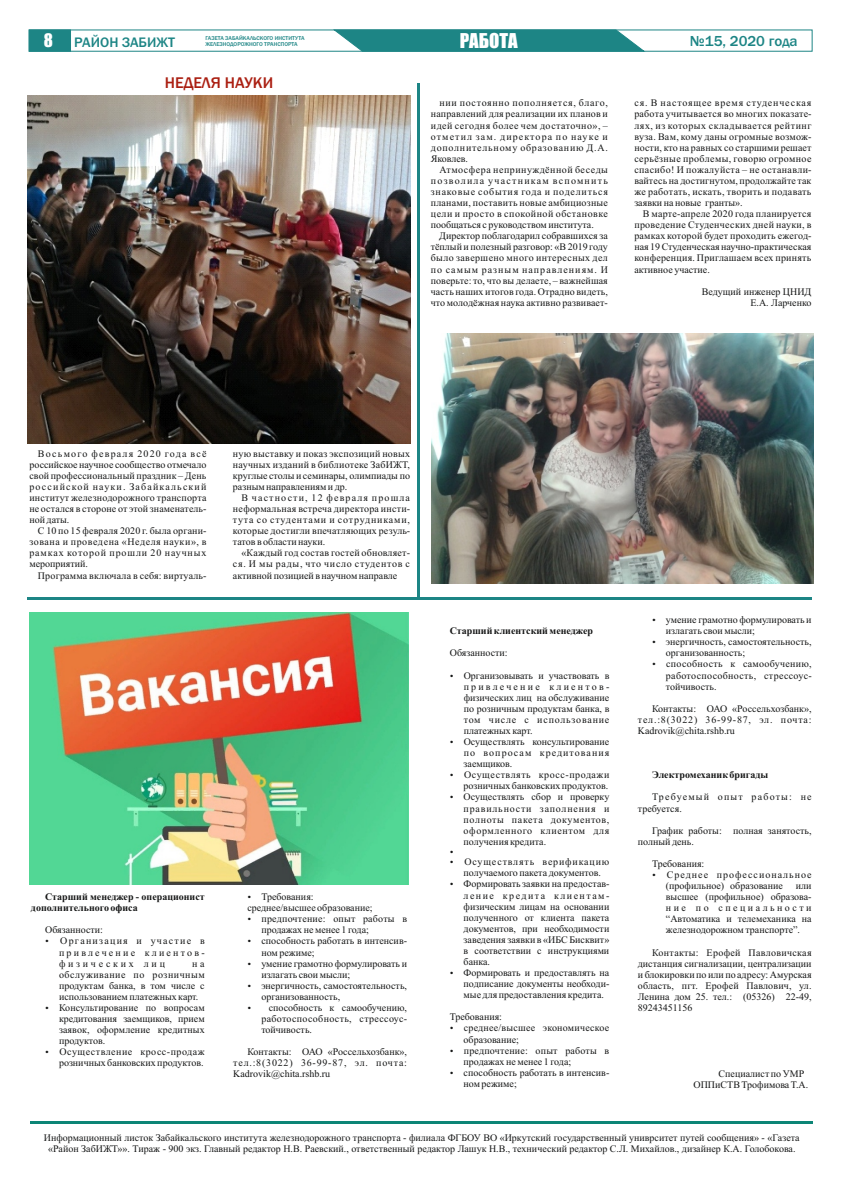
<style>
.page{position:relative;width:842px;height:1191px;background:#fff}
.page>*{position:absolute;margin:0;border:0;box-sizing:border-box;transform-origin:0 0}
.t1{font:18.9px "Impact";color:#fff}
.t2{font:17.2px "Impact";color:#fff}
.t3{font:500 16px "Franklin Gothic";color:#aa1e11}
.t4{font:500 15px "Franklin Gothic";color:#1d8585}
.t5{font:500 14.2px "Franklin Gothic";color:#1d8585}
.t6{font:10px/11.1px "Times New Roman";color:#151616;text-align:justify}
.t7{font:700 10px/11.1px "Times New Roman";color:#151616}
.t8{font:10px/11.1px "Times New Roman";letter-spacing:.2em;color:#151616}
.t9{font:10px "Times New Roman";letter-spacing:.02em;color:#151616}
.t10{font:10px/11.1px "Times New Roman";letter-spacing:.12em;color:#151616}
.t11{font:10px "Times New Roman";letter-spacing:.03em;color:#151616}
.t12{font:500 5.8px "Franklin Gothic";color:#1d8585}
</style>
<div class="page">
<svg style="left:332px;top:29px;width:314px;height:23px;background:#339191"></svg>
<svg style="left:28px;top:29px;width:43px;height:23px"></svg>
<img style="left:29px;top:613px;width:380px;height:271px">
<hr style="left:30px;top:1121px;width:782px;height:2px;background:#0c8576">
<hr style="left:28px;top:597px;width:784px;height:3px;background:#1d8585">
<hr style="left:417px;top:84px;width:3px;height:513px;background:#1d8585">
<img style="left:431px;top:333px;width:382px;height:251px">
<img style="left:28px;top:96px;width:382px;height:347px">
<h2 class="t2" style="left:44px;top:33px;width:11px">8</h2>
<p class="t12" style="left:205px;top:42px;width:94px">ЖЕЛЕЗНОДОРОЖНОГО ТРАНСПОРТА</p>
<h1 class="t1" style="left:460px;top:33px;width:60px">РАБОТА</h1>
<h3 class="t4" style="left:690px;top:35px;width:109px">№15, 2020 года</h3>
<h3 class="t5" style="left:74px;top:37px;width:102px">РАЙОН ЗАБИЖТ</h3>
<p class="t12" style="left:205px;top:35px;width:101px">ГАЗЕТА ЗАБАЙКАЛЬСКОГО ИНСТИТУТА</p>
<h3 class="t3" style="left:165px;top:77px;width:110px">НЕДЕЛЯ НАУКИ</h3>
<p class="t6" style="left:431px;top:98px;width:179px;text-indent:9px">нии постоянно пополняется, благо, направлений для реализации их планов и идей сегодня более чем достаточно», – отметил зам. директора по науке и дополнительному образованию Д.А.<br>Яковлев.</p>
<p class="t6" style="left:431px;top:165px;width:179px;text-indent:9px">Атмосфера непринуждённой беседы позволила участникам вспомнить знаковые события года и поделиться планами, поставить новые амбициозные цели и просто в спокойной обстановке пообщаться с руководством института.</p>
<p class="t6" style="left:431px;top:231px;width:179px;text-indent:9px">Директор поблагодарил собравшихся за тёплый и полезный разговор: «В 2019 году было завершено много интересных дел по самым разным направлениям. И поверьте: то, что вы делаете, – важнейшая часть наших итогов года. Отрадно видеть, что молодёжная наука активно развивает-</p>
<p class="t6" style="left:634px;top:98px;width:179px">ся. В настоящее время студенческая работа учитывается во многих показате&shy;лях, из которых складывается рейтинг вуза. Вам, кому даны огромные возмож&shy;ности, кто на равных со старшими решает серьёзные проблемы, говорю огромное спасибо! И пожалуйста – не останавли&shy;вайтесь на достигнутом, продолжайте так же работать, искать, творить и подавать заявки на новые гранты».</p>
<p class="t6" style="left:634px;top:209px;width:179px;text-indent:9px">В марте-апреле 2020 года планируется проведение Студенческих дней науки, в рамках которой будет проходить ежегод&shy;ная 19 Студенческая научно-практическая конференция. Приглашаем всех принять активное участие.</p>
<p class="t6" style="left:702px;top:287px;width:111px;text-align:right">Ведущий инженер ЦНИД<br>Е.А. Ларченко</p>
<p class="t6" style="left:29px;top:449px;width:179px;text-indent:9px">Восьмого февраля 2020 года всё российское научное сообщество отмечало свой профессиональный праздник – День российской науки. Забайкальский институт железнодорожного транспорта не остался в стороне от этой знаменатель&shy;ной даты.</p>
<p class="t6" style="left:29px;top:526px;width:179px;text-indent:9px">С 10 по 15 февраля 2020 г. была органи&shy;зована и проведена «Неделя науки», в рамках которой прошли 20 научных мероприятий.</p>
<p class="t9" style="left:38px;top:571px;width:170px">Программа включала в себя: виртуаль-</p>
<p class="t6" style="left:233px;top:449px;width:179px">ную выставку и показ экспозиций новых научных изданий в библиотеке ЗабИЖТ, круглые столы и семинары, олимпиады по разным направлениям и др.</p>
<p class="t6" style="left:233px;top:493px;width:179px;text-indent:9px">В частности, 12 февраля прошла неформальная встреча директора инсти&shy;тута со студентами и сотрудниками, которые достигли впечатляющих резуль&shy;татов в области науки.</p>
<p class="t6" style="left:233px;top:548px;width:179px;text-indent:9px">«Каждый год состав гостей обновляет&shy;ся. И мы рады, что число студентов с активной позицией в научном направле</p>
<p class="t7" style="left:31px;top:892px;width:175px;text-indent:14px">Старший менеджер - операционист дополнительного офиса</p>
<p class="t8" style="left:59px;top:925px;width:147px;text-indent:-14px">Обязанности:<br>Организация и участие в привлечение клиентов&shy;физических лиц</p>
<p class="t6" style="left:59px;top:958px;width:147px;text-align:left;text-indent:133px">н а обслуживание по розничным продуктам банка, в том числе с использованием платежных карт.<br>Консультирование по вопросам кредитования заемщиков, прием заявок, оформление кредитных продуктов.<br>Осуществление кросс-продаж розничных банковских продуктов.</p>
<p class="t6" style="left:261px;top:892px;width:54px">Требования:</p>
<p class="t6" style="left:247px;top:903px;width:127px">среднее/высшее образование;</p>
<p class="t9" style="left:262px;top:915px;width:147px">предпочтение: опыт работы в</p>
<p class="t6" style="left:261px;top:925px;width:109px">продажах не менее 1 года;</p>
<p class="t6" style="left:261px;top:936px;width:147px">способность работать в интенсив-</p>
<p class="t6" style="left:261px;top:947px;width:55px">ном режиме;</p>
<p class="t6" style="left:261px;top:958px;width:147px">умение грамотно формулировать и</p>
<p class="t6" style="left:261px;top:969px;width:90px">излагать свои мысли;</p>
<p class="t6" style="left:261px;top:980px;width:147px">энергичность, самостоятельность,</p>
<p class="t6" style="left:261px;top:992px;width:80px">организованность,</p>
<p class="t6" style="left:269px;top:1003px;width:140px">способность к самообучению,</p>
<p class="t11" style="left:261px;top:1015px;width:147px">работоспособность, стрессоус-</p>
<p class="t6" style="left:261px;top:1025px;width:52px">тойчивость.</p>
<p class="t6" style="left:233px;top:1047px;width:175px;text-indent:14px">Контакты: ОАО «Россельхозбанк», тел.:8(3022) 36-99-87, эл. почта:<br>Kadrovik@chita.rshb.ru</p>
<p class="t7" style="left:450px;top:626px;width:145px">Старший клиентский менеджер</p>
<p class="t6" style="left:450px;top:648px;width:59px">Обязанности:</p>
<p class="t6" style="left:464px;top:670px;width:147px;text-align:left">Организовывать и участвовать в привлечение клиентов&shy;физических лиц на обслуживание по розничным продуктам банка, в том числе с использование платежных карт.<br>Осуществлять консультирование по вопросам кредитования заемщиков.<br>Осуществлять кросс-продажи розничных банковских продуктов.<br>Осуществлять сбор и проверку правильности заполнения и полноты пакета документов, оформленного клиентом для получения кредита.</p>
<p class="t6" style="left:464px;top:857px;width:147px;text-align:left">Осуществлять верификацию получаемого пакета документов.<br>Формировать заявки на предостав&shy;ление кредита клиентам&shy;физическим лицам на основании полученного от клиента пакета документов, при необходимости заведения заявки в «ИБС Бисквит» в соответствии с инструкциями банка.<br>Формировать и предоставлять на подписание документы необходи&shy;мые для предоставления кредита.</p>
<p class="t6" style="left:464px;top:1012px;width:147px;text-align:left;text-indent:-14px">Требования:<br>среднее/высшее экономическое образование;<br>предпочтение: опыт работы в продажах не менее 1 года; способность работать в интенсив&shy;ном режиме;</p>
<p class="t6" style="left:666px;top:615px;width:147px;text-align:left">умение грамотно формулировать и излагать свои мысли; энергичность, самостоятельность, организованность;<br>способность к самообучению, работоспособность, стрессоус&shy;тойчивость.</p>
<p class="t6" style="left:638px;top:704px;width:175px;text-indent:14px">Контакты: ОАО «Россельхозбанк», тел.:8(3022) 36-99-87, эл. почта:<br>Kadrovik@chita.rshb.ru</p>
<p class="t7" style="left:652px;top:770px;width:118px">Электромеханик бригады</p>
<p class="t10" style="left:638px;top:792px;width:175px;text-indent:14px">Требуемый опыт работы: не требуется.</p>
<p class="t6" style="left:638px;top:825px;width:175px;text-indent:14px">График работы: полная занятость, полный день.</p>
<p class="t6" style="left:666px;top:859px;width:147px;text-align:left;text-indent:-14px">Требования:<br>Среднее профессиональное (профильное) образование</p>
<p class="t6" style="left:666px;top:881px;width:147px;text-indent:130px">или высшее (профильное) образова&shy;ние по специальности “Автоматика и телемеханика на железнодорожном транспорте”.</p>
<p class="t6" style="left:638px;top:947px;width:175px;text-indent:14px">Контакты: Ерофей Павловичская дистанция сигнализации, централизации и блокировки по или по адресу: Амурская область, пгт. Ерофей Павлович, ул.<br>Ленина дом 25. тел.: (05326) 22-49, 89243451156</p>
<p class="t6" style="left:693px;top:1069px;width:116px;text-indent:25px">Специалист по УМР<br>ОППиСТВ Трофимова Т.А.</p>
<p class="t6" style="left:44px;top:1133px;width:757px;text-align:center">Информационный листок Забайкальского института железнодорожного транспорта - филиала ФГБОУ ВО «Иркутский государственный униврситет путей сообщения» - «Газета «Район ЗабИЖТ»». Тираж - 900 экз. Главный редактор Н.В. Раевский., ответственный редактор Лашук Н.В., технический редактор С.Л. Михайлов., дизайнер К.А. Голобокова.</p>
</div>
